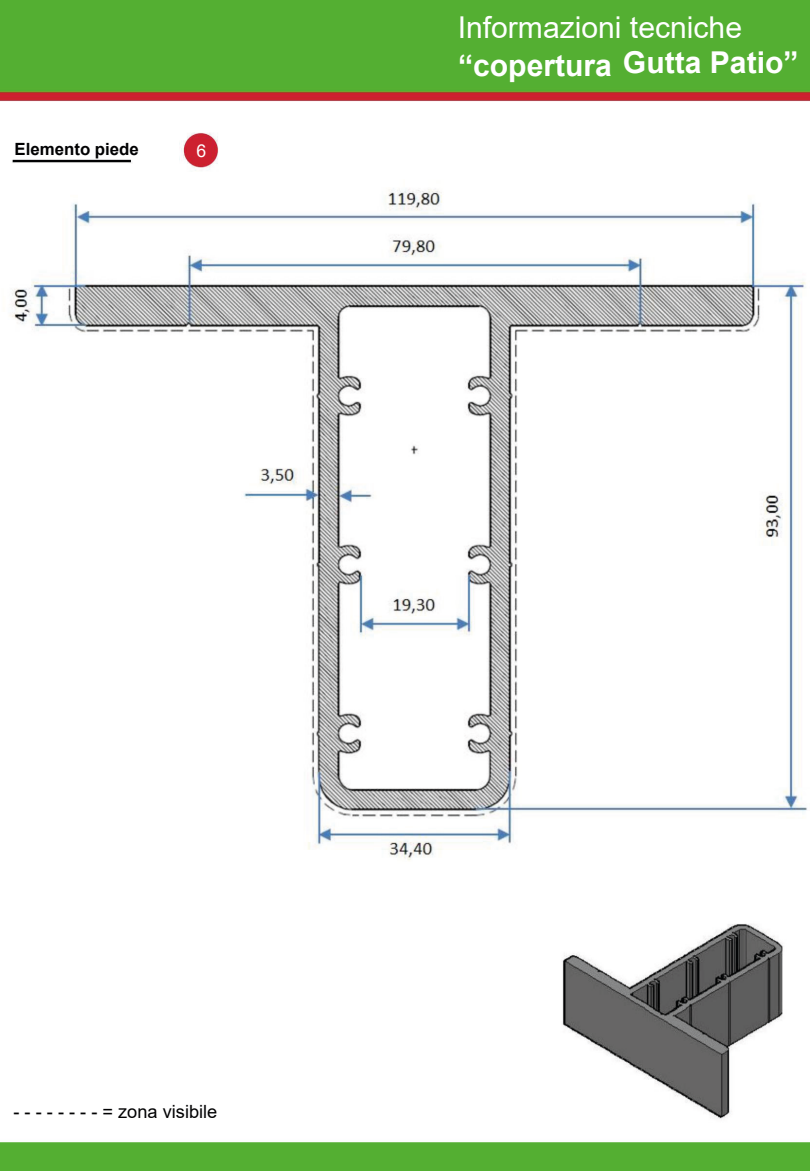
<style>
.page{position:relative;width:810px;height:1171px;background:#fff}
.page>*{position:absolute;margin:0;border:0;box-sizing:border-box;transform-origin:0 0}
.t1{font:30.15px/38.2px "Arial";color:#fff}
.t2{font:700 30.15px "Arial";color:#fff}
.t3{font:18.15px "Arial";color:#020203}
.t4{font:17.7px "Arial";color:#fff}
.t5{font:700 16.8px "Arial";color:#020203}
.s1{font-weight:700}
</style>
<div class="page">
<img style="left:0;top:0;width:810px;height:1170px">
<div style="left:0;top:0;width:311px;height:87px;background:#54af32"></div>
<p class="t5" style="left:14px;top:137px;width:126px">Elemento piede</p>
<p class="t4" style="left:197px;top:138px;width:11px">6</p>
<p class="t1" style="left:458px;top:8px;width:286px">Informazioni tecniche <span class="s1">“copertura</span></p>
<p class="t2" style="left:623px;top:41px;width:177px">Gutta Patio”</p>
<p class="t3" style="left:14px;top:1099px;width:205px">- - - - - - - - = zona visibile</p>
</div>
